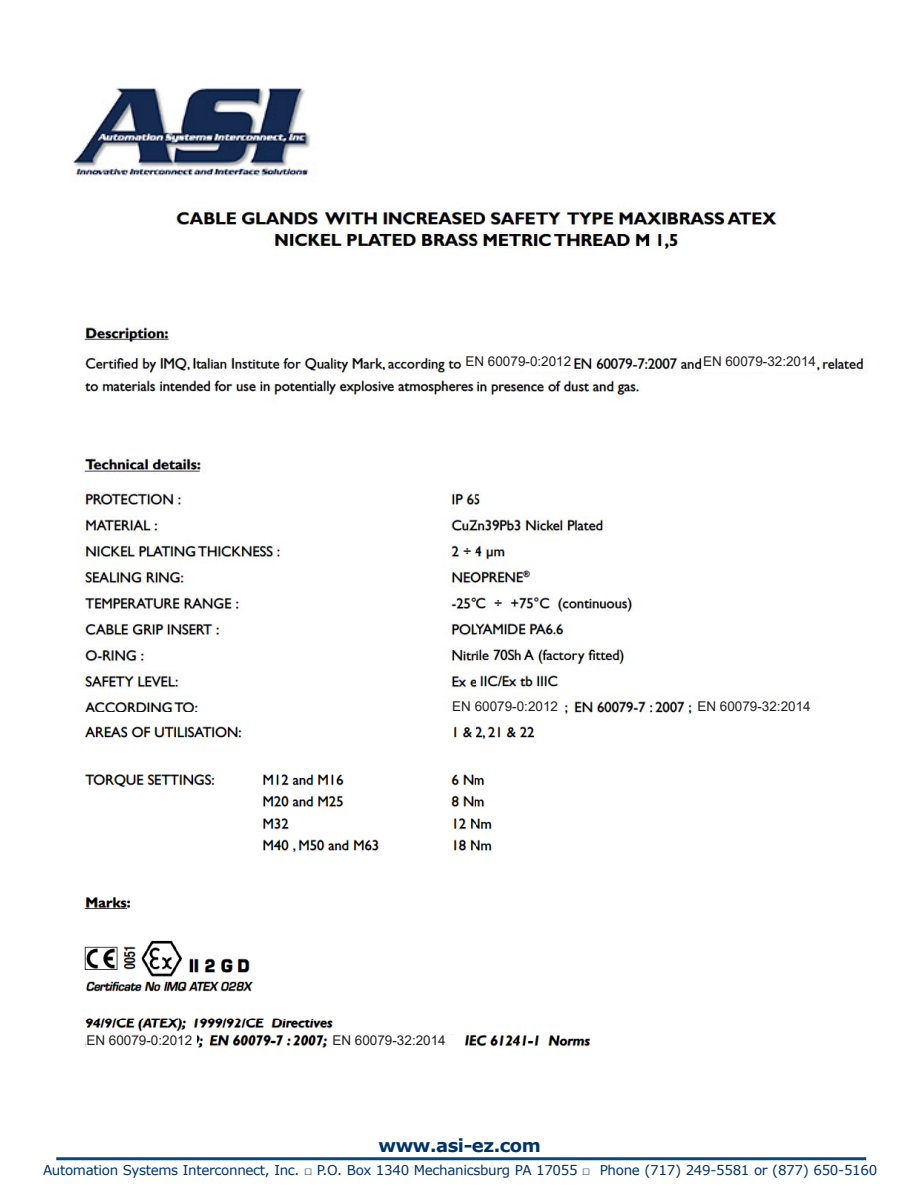
<style>
.page{position:relative;width:918px;height:1188px;background:#fff}
.page>*{position:absolute;margin:0;border:0;box-sizing:border-box;transform-origin:0 0}
.t1{font:700 18.45px "Verdana";letter-spacing:-.025em;color:#036}
.t2{font:700 18px "Verdana";letter-spacing:-.025em;color:#036}
.t3{font:13.5px "Verdana";letter-spacing:-.025em;color:#036}
.t4{font:13.5px "Arial";color:#231f20}
</style>
<div class="page">
<hr style="left:56px;top:1157px;width:810px;height:3px;background:#004b84">
<img style="left:81px;top:207px;width:784px;height:841px">
<img style="left:73px;top:88px;width:237px;height:89px">
<div style="left:465px;top:356px;width:107px;height:15px;background:#fff"></div>
<div style="left:703px;top:356px;width:113px;height:16px;background:#fff"></div>
<div style="left:452px;top:701px;width:111px;height:14px;background:#fff"></div>
<div style="left:697px;top:701px;width:125px;height:16px;background:#fff"></div>
<div style="left:86px;top:1035px;width:111px;height:14px;background:#fff"></div>
<div style="left:332px;top:1035px;width:128px;height:14px;background:#fff"></div>
<p class="t4" style="left:465px;top:352px;width:107px">EN 60079-0:2012</p>
<p class="t4" style="left:703px;top:352px;width:115px">EN 60079-32:2014</p>
<p class="t4" style="left:452px;top:697px;width:107px">EN 60079-0:2012</p>
<p class="t4" style="left:697px;top:697px;width:115px">EN 60079-32:2014</p>
<p class="t4" style="left:86px;top:1031px;width:107px">EN 60079-0:2012</p>
<p class="t4" style="left:332px;top:1031px;width:115px">EN 60079-32:2014</p>
<h2 class="t2" style="left:379px;top:1133px;width:164px">www.asi-ez.com</h2>
<p class="t1" style="left:368px;top:1154px;width:168px">www.asi-ez.com</p>
<p class="t3" style="left:43px;top:1161px;width:836px">Automation Systems Interconnect, Inc. □ P.O. Box 1340 Mechanicsburg PA 17055 □ Phone (717) 249-5581 or (877) 650-5160</p>
</div>
